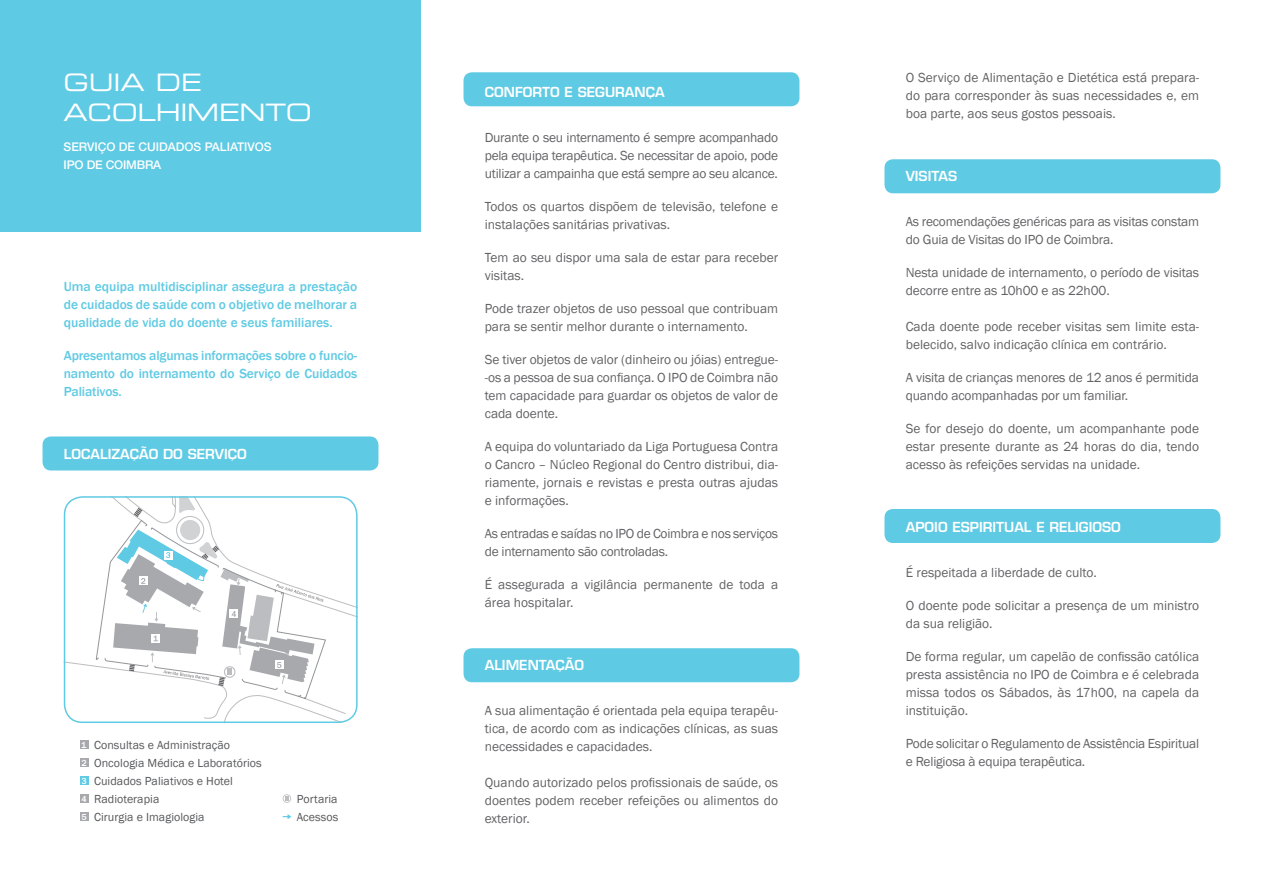
<style>
.page{position:relative;width:1263px;height:893px;background:#fff}
.page>*{position:absolute;margin:0;border:0;box-sizing:border-box;transform-origin:0 0}
.t1{font:24px "Eurostile Extended Two";letter-spacing:-.01em;color:#fff}
.t2{font:13.5px/18px "Franklin Gothic";color:#636366}
.t3{font:500 13.5px/18px "Franklin Gothic";letter-spacing:-.01em;color:#5fcae3;text-align:justify}
.t4{font:600 13.5px "Eurostile";color:#fff}
.t5{font:13.5px/18px "Franklin Gothic";letter-spacing:-.02em;color:#636366}
.t6{font:12px "Franklin Gothic";letter-spacing:.005em;color:#57585a}
.t7{font:500 12px "Helvetica Neue";color:#fff}
.t8{font:500 9px "Franklin Gothic";color:#fff}
</style>
<div class="page">
<div style="left:884px;top:509px;width:336px;height:34px;background:#5fcae3;border-radius:9px"></div>
<div style="left:884px;top:159px;width:336px;height:34px;background:#5fcae3;border-radius:9px"></div>
<div style="left:463px;top:648px;width:336px;height:34px;background:#5fcae3;border-radius:9px"></div>
<div style="left:463px;top:72px;width:336px;height:34px;background:#5fcae3;border-radius:9px"></div>
<div style="left:43px;top:436px;width:335px;height:34px;background:#5fcae3;border-radius:9px"></div>
<svg style="left:64px;top:496px;width:293px;height:227px"></svg>
<div style="left:0;top:0;width:421px;height:232px;background:#5fcae3"></div>
<div style="left:80px;top:740px;width:8px;height:9px;background:#a8a9ad"></div>
<div style="left:80px;top:758px;width:8px;height:9px;background:#a8a9ad"></div>
<div style="left:80px;top:776px;width:8px;height:9px;background:#5fcae3"></div>
<div style="left:80px;top:794px;width:8px;height:9px;background:#a8a9ad"></div>
<div style="left:80px;top:812px;width:8px;height:9px;background:#a8a9ad"></div>
<svg style="left:96px;top:499px;width:230px;height:200px"></svg>
<svg style="left:283px;top:794px;width:8px;height:9px"></svg>
<svg style="left:283px;top:814px;width:8px;height:5px"></svg>
<div style="left:64px;top:496px;width:294px;height:227px;border:2px solid #5fcae3;border-radius:18px"></div>
<p class="t1" style="left:64px;top:66px;width:140px">GUIA DE</p>
<p class="t1" style="left:64px;top:96px;width:250px">ACOLHIMENTO</p>
<p class="t7" style="left:64px;top:140px;width:210px">SERVIÇO DE CUIDADOS PALIATIVOS</p>
<p class="t7" style="left:64px;top:158px;width:99px">IPO DE COIMBRA</p>
<p class="t3" style="left:64px;top:278px;width:295px">Uma equipa multidisciplinar assegura a prestação de cuidados de saúde com o objetivo de melhorar a qualidade de vida do doente e seus familiares.</p>
<p class="t3" style="left:64px;top:347px;width:295px">Apresentamos algumas informações sobre o funcio&shy;namento do internamento do Serviço de Cuidados Paliativos.</p>
<p class="t4" style="left:64px;top:446px;width:185px">LOCALIZAÇÃO DO SERVIÇO</p>
<p class="t8" style="left:81px;top:739px;width:7px">1</p>
<p class="t8" style="left:81px;top:757px;width:7px">2</p>
<p class="t8" style="left:81px;top:775px;width:7px">3</p>
<p class="t8" style="left:81px;top:793px;width:7px">4</p>
<p class="t8" style="left:81px;top:811px;width:7px">5</p>
<p class="t6" style="left:94px;top:737px;width:138px">Consultas e Administração</p>
<p class="t6" style="left:94px;top:755px;width:169px">Oncologia Médica e Laboratórios</p>
<p class="t6" style="left:94px;top:773px;width:140px">Cuidados Paliativos e Hotel</p>
<p class="t6" style="left:94px;top:791px;width:67px">Radioterapia</p>
<p class="t6" style="left:94px;top:809px;width:112px">Cirurgia e Imagiologia</p>
<p class="t6" style="left:297px;top:791px;width:42px">Portaria</p>
<p class="t6" style="left:297px;top:809px;width:43px">Acessos</p>
<p class="t4" style="left:485px;top:83px;width:181px">CONFORTO E SEGURANÇA</p>
<p class="t2" style="left:485px;top:128px;width:295px;text-align:justify">Durante o seu internamento é sempre acompanhado pela equipa terapêutica. Se necessitar de apoio, pode utilizar a campainha que está sempre ao seu alcance.</p>
<p class="t2" style="left:485px;top:197px;width:295px">Todos os quartos dispõem de televisão, telefone e instalações sanitárias privativas.</p>
<p class="t2" style="left:485px;top:248px;width:295px">Tem ao seu dispor uma sala de estar para receber visitas.</p>
<p class="t2" style="left:485px;top:299px;width:295px">Pode trazer objetos de uso pessoal que contribuam para se sentir melhor durante o internamento.</p>
<p class="t2" style="left:485px;top:350px;width:295px;text-align:justify">Se tiver objetos de valor (dinheiro ou jóias) entregue--os a pessoa de sua confiança. O IPO de Coimbra não tem capacidade para guardar os objetos de valor de cada doente.</p>
<p class="t2" style="left:485px;top:437px;width:295px;text-align:justify">A equipa do voluntariado da Liga Portuguesa Contra o Cancro – Núcleo Regional do Centro distribui, dia&shy;riamente, jornais e revistas e presta outras ajudas e informações.</p>
<p class="t5" style="left:485px;top:524px;width:295px">As entradas e saídas no IPO de Coimbra e nos serviços de internamento são controladas.</p>
<p class="t2" style="left:485px;top:575px;width:295px">É assegurada a vigilância permanente de toda a área hospitalar.</p>
<p class="t4" style="left:485px;top:656px;width:101px">ALIMENTAÇÃO</p>
<p class="t2" style="left:485px;top:701px;width:295px;text-align:justify">A sua alimentação é orientada pela equipa terapêu&shy;tica, de acordo com as indicações clínicas, as suas necessidades e capacidades.</p>
<p class="t2" style="left:485px;top:773px;width:295px;text-align:justify">Quando autorizado pelos profissionais de saúde, os doentes podem receber refeições ou alimentos do exterior.</p>
<p class="t2" style="left:906px;top:69px;width:295px;text-align:justify">O Serviço de Alimentação e Dietética está prepara&shy;do para corresponder às suas necessidades e, em boa parte, aos seus gostos pessoais.</p>
<p class="t4" style="left:906px;top:167px;width:53px">VISITAS</p>
<p class="t2" style="left:906px;top:213px;width:295px">As recomendações genéricas para as visitas constam do Guia de Visitas do IPO de Coimbra.</p>
<p class="t2" style="left:906px;top:264px;width:295px">Nesta unidade de internamento, o período de visitas decorre entre as 10h00 e as 22h00.</p>
<p class="t2" style="left:906px;top:318px;width:295px">Cada doente pode receber visitas sem limite esta&shy;belecido, salvo indicação clínica em contrário.</p>
<p class="t2" style="left:906px;top:369px;width:295px">A visita de crianças menores de 12 anos é permitida quando acompanhadas por um familiar.</p>
<p class="t2" style="left:906px;top:420px;width:295px;text-align:justify">Se for desejo do doente, um acompanhante pode estar presente durante as 24 horas do dia, tendo acesso às refeições servidas na unidade.</p>
<p class="t4" style="left:906px;top:518px;width:217px">APOIO ESPIRITUAL E RELIGIOSO</p>
<p class="t2" style="left:906px;top:564px;width:192px">É respeitada a liberdade de culto.</p>
<p class="t2" style="left:906px;top:597px;width:295px">O doente pode solicitar a presença de um ministro da sua religião.</p>
<p class="t2" style="left:906px;top:648px;width:295px;text-align:justify">De forma regular, um capelão de confissão católica presta assistência no IPO de Coimbra e é celebrada missa todos os Sábados, às 17h00, na capela da instituição.</p>
<p class="t2" style="left:906px;top:735px;width:295px">Pode solicitar o Regulamento de Assistência Espiritual e Religiosa à equipa terapêutica.</p>
</div>
